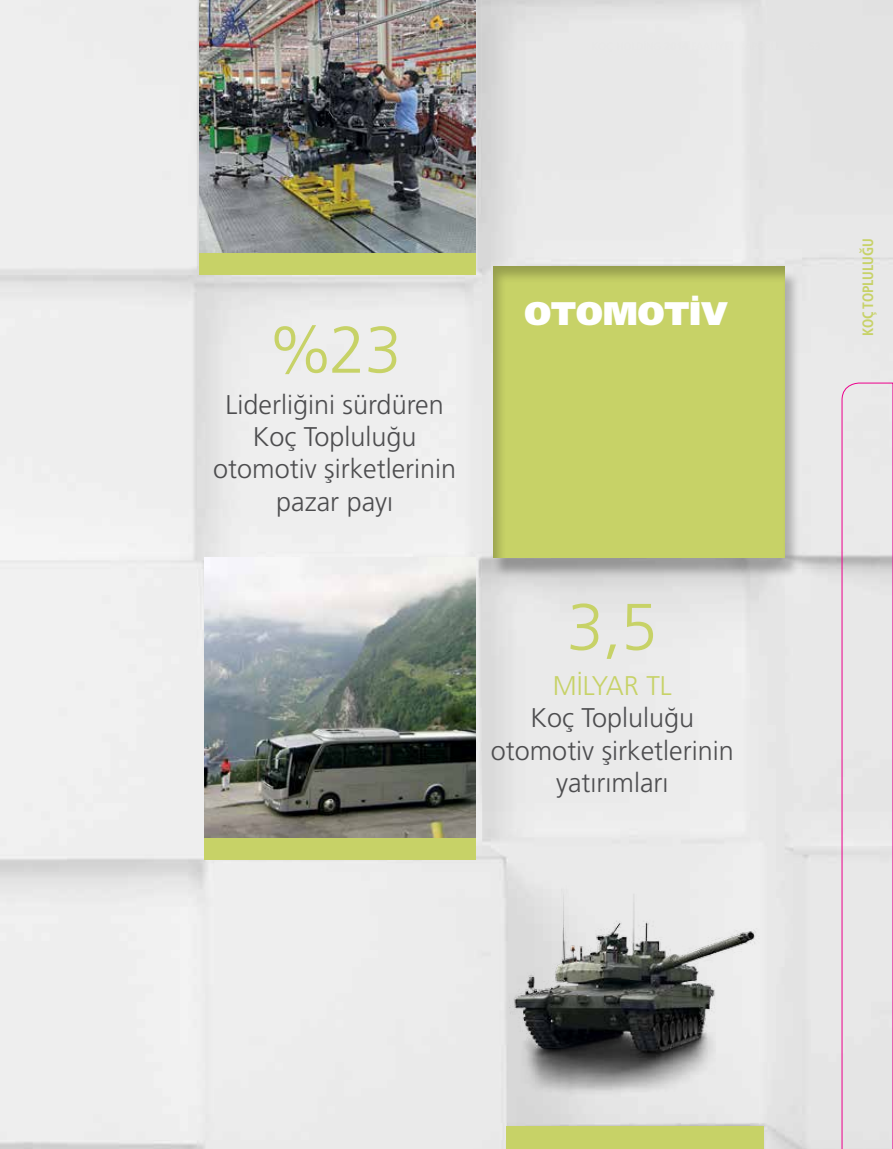
<style>
.page{position:relative;width:893px;height:1149px;background:#fff}
.page>*{position:absolute;margin:0;border:0;box-sizing:border-box;transform-origin:0 0}
.t1{font:300 66px "Frutiger CE";color:#c7d267}
.t2{font:900 32.7px "Frutiger CE";color:#fff}
.t3{font:300 27px/32.4px "Frutiger CE";color:#4d4d4f;text-align:center}
.t4{font:300 27px "Frutiger CE";color:#c7d267}
.t5{font:700 condensed 15px "Frutiger Neue LTW1 G";color:#c7d267;scale:.95 1}
</style>
<div class="page">
<img style="left:0;top:0;width:893px;height:1148px">
<svg style="left:842px;top:383px;width:51px;height:765px;background:#e6dfe3"></svg>
<img style="left:204px;top:557px;width:271px;height:281px">
<div style="left:204px;top:838px;width:271px;height:21px;background:#c7d267"></div>
<div style="left:492px;top:270px;width:308px;height:308px;background:#000;opacity:.25"></div>
<div style="left:491px;top:264px;width:295px;height:294px;background:#000;opacity:.25"></div>
<img style="left:485px;top:859px;width:278px;height:240px">
<div style="left:506px;top:1126px;width:257px;height:22px;background:#c7d267"></div>
<img style="left:199px;top:0;width:276px;height:253px">
<div style="left:199px;top:253px;width:276px;height:21px;background:#c7d267"></div>
<h1 class="t1" style="left:268px;top:311px;width:136px">%23</h1>
<p class="t3" style="left:213px;top:387px;width:244px">Liderliğini sürdüren<br>Koç Topluluğu otomotiv şirketlerinin pazar payı</p>
<p class="t2" style="left:525px;top:294px;width:204px">OTOMOTİV</p>
<h1 class="t1" style="left:567px;top:588px;width:92px">3,5</h1>
<p class="t4" style="left:553px;top:669px;width:121px">MİLYAR TL</p>
<p class="t3" style="left:491px;top:701px;width:244px">Koç Topluluğu otomotiv şirketlerinin yatırımları</p>
<p class="t5" style="left:859px;top:336px;width:104px;rotate:-90deg">KOÇ TOPLULUĞU</p>
</div>
